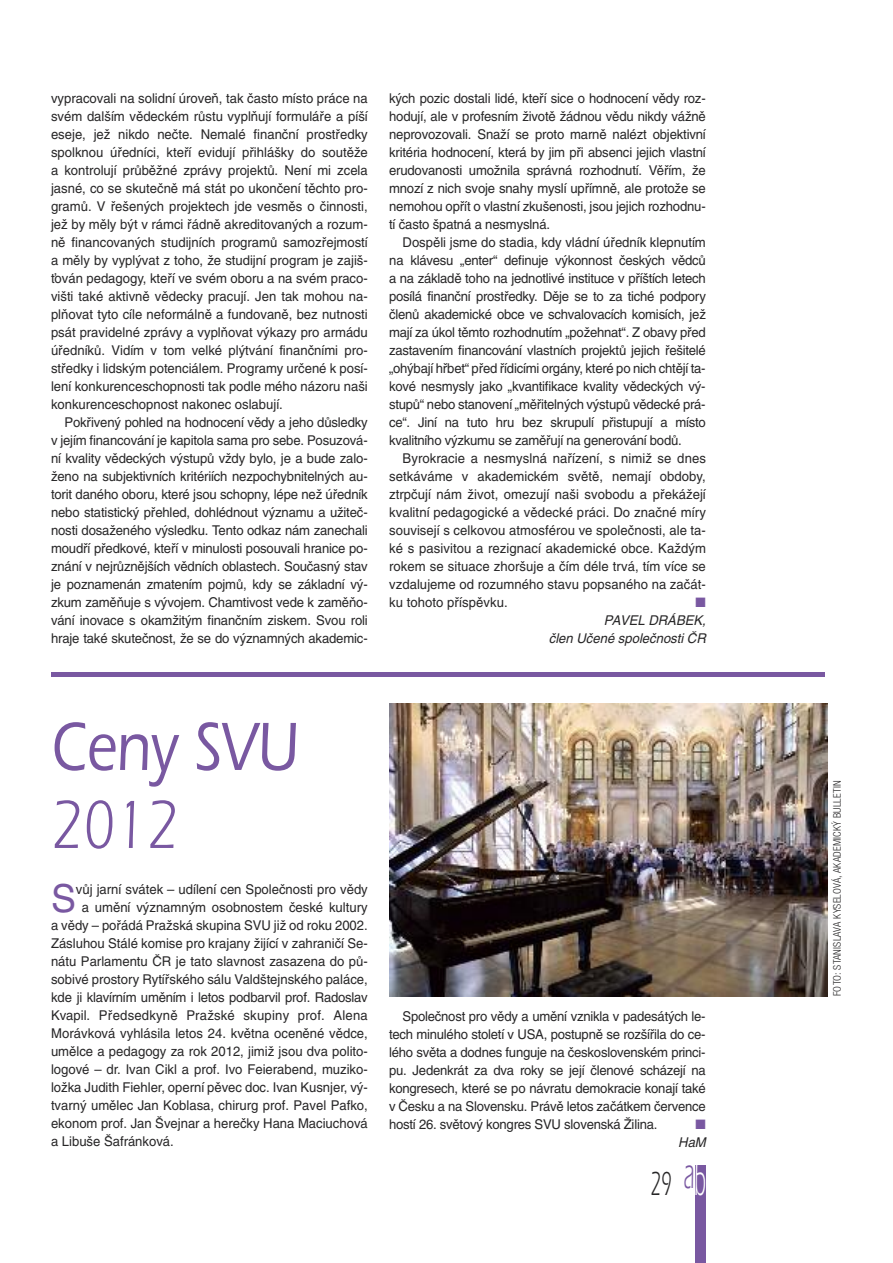
<style>
.page{position:relative;width:893px;height:1263px;background:#fff}
.page>*{position:absolute;margin:0;border:0;box-sizing:border-box;transform-origin:0 0}
.t1{font:500 70.5px "Itc Eras CE";color:#7958a1;scale:.8 1}
.t2{font:70.5px "Itc Eras CE";color:#7958a1;scale:.8 1}
.t3{font:38.55px "Helvetica CE";color:#7958a1}
.t4{font:34.5px "Itc Eras CE";color:#272627;scale:.55 1}
.t5{font:13.5px/18px "Helvetica CE";color:#272627;text-align:justify}
.t6{font:italic 13.5px/18px "Helvetica CE";color:#272627;text-align:right}
.t7{font:13.5px "Zapf Dingbats ITC";color:#7958a1}
.t8{font:300 condensed 10.5px "Helvetica NCE";letter-spacing:.02em;color:#272627}
.s1{font-size:45px;color:#fff}
</style>
<div class="page">
<div style="left:695px;top:1165px;width:11px;height:98px;background:#7958a1"></div>
<hr style="left:51px;top:672px;width:774px;height:4px;background:#7958a1">
<img style="left:389px;top:704px;width:438px;height:292px">
<p class="t5" style="left:51px;top:91px;width:318px">vypracovali na solidní úroveň, tak často místo práce na svém dalším vědeckém růstu vyplňují formuláře a píší eseje, jež nikdo nečte. Nemalé finanční prostředky spolknou úředníci, kteří evidují přihlášky do soutěže a kontrolují průběžné zprávy projektů. Není mi zcela jasné, co se skutečně má stát po ukončení těchto pro&shy;gramů. V řešených projektech jde vesměs o činnosti, jež by měly být v rámci řádně akreditovaných a rozum&shy;ně financovaných studijních programů samozřejmostí a měly by vyplývat z toho, že studijní program je zajiš&shy;ťován pedagogy, kteří ve svém oboru a na svém praco&shy;višti také aktivně vědecky pracují. Jen tak mohou na&shy;plňovat tyto cíle neformálně a fundovaně, bez nutnosti psát pravidelné zprávy a vyplňovat výkazy pro armádu úředníků. Vidím v tom velké plýtvání finančními pro&shy;středky i lidským potenciálem. Programy určené k posí&shy;lení konkurenceschopnosti tak podle mého názoru naši konkurenceschopnost nakonec oslabují.</p>
<p class="t5" style="left:51px;top:415px;width:318px;text-indent:13px">Pokřivený pohled na hodnocení vědy a jeho důsledky v jejím financování je kapitola sama pro sebe. Posuzová&shy;ní kvality vědeckých výstupů vždy bylo, je a bude zalo&shy;ženo na subjektivních kritériích nezpochybnitelných au&shy;torit daného oboru, které jsou schopny, lépe než úředník nebo statistický přehled, dohlédnout významu a užiteč&shy;nosti dosaženého výsledku. Tento odkaz nám zanechali moudří předkové, kteří v minulosti posouvali hranice po&shy;znání v nejrůznějších vědních oblastech. Současný stav je poznamenán zmatením pojmů, kdy se základní vý&shy;zkum zaměňuje s vývojem. Chamtivost vede k zaměňo&shy;vání inovace s okamžitým finančním ziskem. Svou roli hraje také skutečnost, že se do významných akademic-</p>
<p class="t5" style="left:389px;top:91px;width:318px">kých pozic dostali lidé, kteří sice o hodnocení vědy roz&shy;hodují, ale v profesním životě žádnou vědu nikdy vážně neprovozovali. Snaží se proto marně nalézt objektivní kritéria hodnocení, která by jim při absenci jejich vlastní erudovanosti umožnila správná rozhodnutí. Věřím, že mnozí z nich svoje snahy myslí upřímně, ale protože se nemohou opřít o vlastní zkušenosti, jsou jejich rozhodnu&shy;tí často špatná a nesmyslná.</p>
<p class="t5" style="left:389px;top:235px;width:318px;text-indent:14px">Dospěli jsme do stadia, kdy vládní úředník klepnutím na klávesu „enter“ definuje výkonnost českých vědců a na základě toho na jednotlivé instituce v příštích letech posílá finanční prostředky. Děje se to za tiché podpory členů akademické obce ve schvalovacích komisích, jež mají za úkol těmto rozhodnutím „požehnat“. Z obavy před zastavením financování vlastních projektů jejich řešitelé „ohýbají hřbet“ před řídicími orgány, které po nich chtějí ta&shy;kové nesmysly jako „kvantifikace kvality vědeckých vý&shy;stupů“ nebo stanovení „měřitelných výstupů vědecké prá&shy;ce“. Jiní na tuto hru bez skrupulí přistupují a místo kvalitního výzkumu se zaměřují na generování bodů.</p>
<p class="t5" style="left:389px;top:451px;width:318px;text-indent:13px">Byrokracie a nesmyslná nařízení, s nimiž se dnes setkáváme v akademickém světě, nemají obdoby, ztrpčují nám život, omezují naši svobodu a překážejí kvalitní pedagogické a vědecké práci. Do značné míry souvisejí s celkovou atmosférou ve společnosti, ale ta&shy;ké s pasivitou a rezignací akademické obce. Každým rokem se situace zhoršuje a čím déle trvá, tím více se vzdalujeme od rozumného stavu popsaného na začát&shy;ku tohoto příspěvku.</p>
<p class="t7" style="left:696px;top:595px;width:12px">■</p>
<p class="t6" style="left:549px;top:613px;width:159px">PAVEL DRÁBEK,<br>člen Učené společnosti ČR</p>
<h1 class="t1" style="left:51px;top:723px;width:310px">Ceny SVU</h1>
<h1 class="t2" style="left:51px;top:801px;width:161px">2012</h1>
<h2 class="t3" style="left:51px;top:884px;width:26px">S</h2>
<p class="t5" style="left:76px;top:882px;width:293px">vůj jarní svátek – udílení cen Společnosti pro vědy</p>
<p class="t5" style="left:82px;top:900px;width:288px">a umění významným osobnostem české kultury</p>
<p class="t5" style="left:51px;top:918px;width:318px">a vědy – pořádá Pražská skupina SVU již od roku 2002.</p>
<p class="t5" style="left:51px;top:936px;width:318px">Zásluhou Stálé komise pro krajany žijící v zahraničí Se-</p>
<p class="t5" style="left:51px;top:954px;width:318px">nátu Parlamentu ČR je tato slavnost zasazena do pů-</p>
<p class="t5" style="left:51px;top:972px;width:318px">sobivé prostory Rytířského sálu Valdštejnského paláce,</p>
<p class="t5" style="left:51px;top:990px;width:318px">kde ji klavírním uměním i letos podbarvil prof. Radoslav</p>
<p class="t5" style="left:51px;top:1008px;width:318px">Kvapil. Předsedkyně Pražské skupiny prof. Alena</p>
<p class="t5" style="left:51px;top:1026px;width:318px">Morávková vyhlásila letos 24. května oceněné vědce,</p>
<p class="t5" style="left:51px;top:1044px;width:318px">umělce a pedagogy za rok 2012, jimiž jsou dva polito-</p>
<p class="t5" style="left:51px;top:1062px;width:318px">logové – dr. Ivan Cikl a prof. Ivo Feierabend, muziko-</p>
<p class="t5" style="left:51px;top:1080px;width:318px">ložka Judith Fiehler, operní pěvec doc. Ivan Kusnjer, vý-</p>
<p class="t5" style="left:51px;top:1098px;width:318px">tvarný umělec Jan Koblasa, chirurg prof. Pavel Pafko,</p>
<p class="t5" style="left:51px;top:1116px;width:318px">ekonom prof. Jan Švejnar a herečky Hana Maciuchová</p>
<p class="t5" style="left:51px;top:1134px;width:124px">a Libuše Šafránková.</p>
<p class="t5" style="left:389px;top:1009px;width:318px;text-indent:13px">Společnost pro vědy a umění vznikla v padesátých le&shy;tech minulého století v USA, postupně se rozšířila do ce&shy;lého světa a dodnes funguje na československém princi&shy;pu. Jedenkrát za dva roky se její členové scházejí na kongresech, které se po návratu demokracie konají také v Česku a na Slovensku. Právě letos začátkem července hostí 26. světový kongres SVU slovenská Žilina.</p>
<p class="t7" style="left:695px;top:1117px;width:12px">■</p>
<p class="t6" style="left:678px;top:1135px;width:29px">HaM</p>
<h3 class="t4" style="left:651px;top:1172px;width:102px">29 <sup>a</sup><span class="s1">b</span></h3>
<p class="t8" style="left:831px;top:996px;width:217px;rotate:-90deg">FOTO: STANISLAVA KYSELOVÁ, AKADEMICKÝ BULLETIN</p>
</div>
